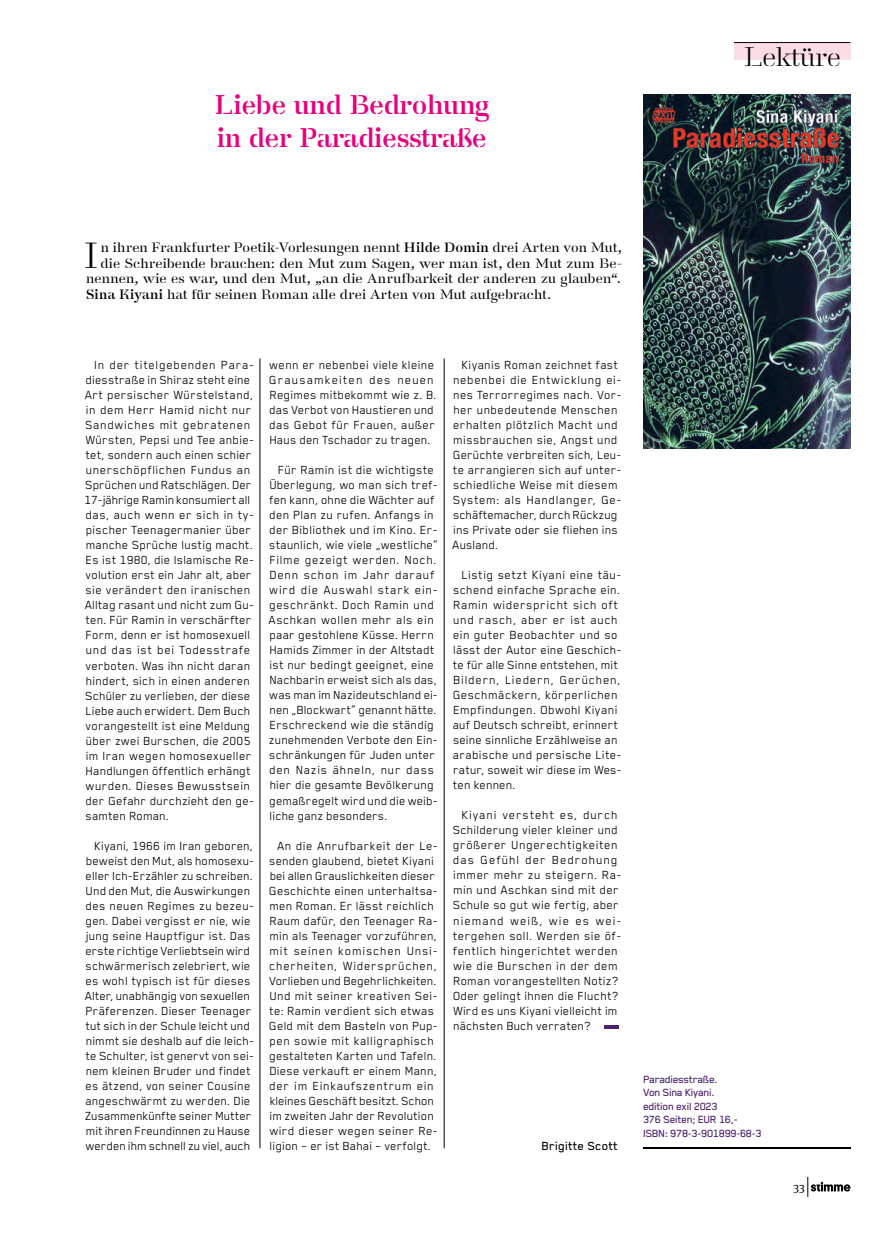
<style>
.page{position:relative;width:893px;height:1234px;background:#fff}
.page>*{position:absolute;margin:0;border:0;box-sizing:border-box;transform-origin:0 0}
.t1{font:36.15px "A Danmark";color:#000}
.t2{font:700 27px/33px "A Danmark";letter-spacing:-.01em;color:#e6007d}
.t3{font:27px "A Danmark";color:#000}
.t4{font:13.5px/15px "Blender Pro";letter-spacing:.015em;color:#000}
.t5{font:13.5px/15px "Blender Pro";letter-spacing:.035em;color:#000}
.t6{font:500 13.5px "A Danmark";letter-spacing:.015em;color:#000}
.t7{font:500 13.5px "Blender Pro";letter-spacing:.01em;color:#000}
.t8{font:500 12px/13.5px "Blender Pro";letter-spacing:-.025em;color:#4d206c}
.t9{font:12px "Meta Serif Pro";color:#000}
.s1{font-weight:700}
</style>
<div class="page">
<svg style="left:807px;top:1177px;width:43px;height:19px"></svg>
<div style="left:734px;top:43px;width:116px;height:17px;background:#fbdbe4"></div>
<hr style="left:734px;top:42px;width:116px;height:1px;background:#000">
<hr style="left:604px;top:1024px;width:14px;height:3px;background:#4d206c">
<hr style="left:643px;top:1147px;width:207px;height:1px;background:#000">
<hr style="left:260px;top:358px;width:1px;height:790px;background:#000">
<hr style="left:444px;top:358px;width:1px;height:790px;background:#000">
<img style="left:643px;top:94px;width:207px;height:354px">
<h2 class="t2" style="left:215px;top:89px;width:276px">Liebe und Bedrohung in der Paradiesstraße</h2>
<h2 class="t3" style="left:744px;top:41px;width:99px">Lektüre</h2>
<h1 class="t1" style="left:84px;top:234px;width:16px">I</h1>
<p class="t6" style="left:101px;top:239px;width:522px">n ihren Frankfurter Poetik-Vorlesungen nennt <span class="s1">Hilde Domin</span> drei Arten von Mut,</p>
<p class="t6" style="left:100px;top:255px;width:523px">die Schreibende brauchen: den Mut zum Sagen, wer man ist, den Mut zum Be-</p>
<p class="t6" style="left:86px;top:271px;width:536px">nennen, wie es war, und den Mut, „an die Anrufbarkeit der anderen zu glauben“.</p>
<p class="t6" style="left:86px;top:287px;width:466px"><span class="s1">Sina Kiyani</span> hat für seinen Roman alle drei Arten von Mut aufgebracht.</p>
<p class="t4" style="left:85px;top:357px;width:171px;text-indent:10px">In der titelgebenden Para&shy;diesstraße in Shiraz steht eine<br>Art persischer Würstelstand, in dem Herr Hamid nicht nur<br>Sandwiches mit gebratenen<br>Würsten, Pepsi und Tee anbie&shy;tet, sondern auch einen schier unerschöpflichen Fundus an<br>Sprüchen und Ratschlägen. Der<br>17-jährige Ramin konsumiert all das, auch wenn er sich in ty&shy;pischer Teenagermanier über manche Sprüche lustig macht.<br>Es ist 1980, die Islamische Re&shy;volution erst ein Jahr alt, aber sie verändert den iranischen<br>Alltag rasant und nicht zum Gu&shy;ten. Für Ramin in verschärfter<br>Form, denn er ist homosexuell und das ist bei Todesstrafe verboten. Was ihn nicht daran hindert, sich in einen anderen<br>Schüler zu verlieben, der diese<br>Liebe auch erwidert. Dem Buch vorangestellt ist eine Meldung über zwei Burschen, die 2005 im Iran wegen homosexueller<br>Handlungen öffentlich erhängt wurden. Dieses Bewusstsein der Gefahr durchzieht den ge&shy;samten Roman.</p>
<p class="t4" style="left:85px;top:837px;width:171px;text-indent:9px">Kiyani, 1966 im Iran geboren, beweist den Mut, als homosexu&shy;eller Ich-Erzähler zu schreiben.<br>Und den Mut, die Auswirkungen des neuen Regimes zu bezeu&shy;gen. Dabei vergisst er nie, wie jung seine Hauptfigur ist. Das erste richtige Verliebtsein wird schwärmerisch zelebriert, wie es wohl typisch ist für dieses<br>Alter, unabhängig von sexuellen<br>Präferenzen. Dieser Teenager tut sich in der Schule leicht und nimmt sie deshalb auf die leich&shy;te Schulter, ist genervt von sei&shy;nem kleinen Bruder und findet es ätzend, von seiner Cousine angeschwärmt zu werden. Die<br>Zusammenkünfte seiner Mutter mit ihren Freundinnen zu Hause werden ihm schnell zu viel, auch</p>
<p class="t4" style="left:269px;top:357px;width:169px">wenn er nebenbei viele kleine<br>Grausamkeiten des neuen<br>Regimes mitbekommt wie z. B. das Verbot von Haustieren und das Gebot für Frauen, außer<br>Haus den Tschador zu tragen.</p>
<p class="t4" style="left:269px;top:462px;width:171px;text-indent:9px">Für Ramin ist die wichtigste<br>Überlegung, wo man sich tref&shy;fen kann, ohne die Wächter auf den Plan zu rufen. Anfangs in der Bibliothek und im Kino. Er&shy;staunlich, wie viele „westliche“<br>Filme gezeigt werden. Noch.<br>Denn schon im Jahr darauf wird die Auswahl stark ein&shy;geschränkt. Doch Ramin und<br>Aschkan wollen mehr als ein paar gestohlene Küsse. Herrn<br>Hamids Zimmer in der Altstadt ist nur bedingt geeignet, eine<br>Nachbarin erweist sich als das, was man im Nazideutschland ei&shy;nen „Blockwart“ genannt hätte.<br>Erschreckend wie die ständig zunehmenden Verbote den Ein&shy;schränkungen für Juden unter den Nazis ähneln, nur dass hier die gesamte Bevölkerung gemaßregelt wird und die weib&shy;liche ganz besonders.</p>
<p class="t4" style="left:269px;top:837px;width:170px;text-align:center">An die Anrufbarkeit der Le&shy;senden glaubend, bietet Kiyani bei allen Grauslichkeiten dieser<br>Geschichte einen unterhaltsa&shy;men Roman. Er lässt reichlich<br>Raum dafür, den Teenager Ra&shy;min als Teenager vorzuführen, mit seinen komischen Unsi&shy;cherheiten, Widersprüchen,<br>Vorlieben und Begehrlichkeiten.<br>Und mit seiner kreativen Sei&shy;te: Ramin verdient sich etwas<br>Geld mit dem Basteln von Pup&shy;pen sowie mit kalligraphisch gestalteten Karten und Tafeln.<br>Diese verkauft er einem Mann, der im Einkaufszentrum ein kleines Geschäft besitzt. Schon im zweiten Jahr der Revolution wird dieser wegen seiner Re&shy;ligion – er ist Bahai – verfolgt.</p>
<p class="t4" style="left:453px;top:357px;width:171px;text-indent:9px">Kiyanis Roman zeichnet fast nebenbei die Entwicklung ei&shy;nes Terrorregimes nach. Vor&shy;her unbedeutende Menschen erhalten plötzlich Macht und missbrauchen sie, Angst und<br>Gerüchte verbreiten sich, Leu&shy;te arrangieren sich auf unter&shy;schiedliche Weise mit diesem<br>System: als Handlanger, Ge&shy;schäftemacher, durch Rückzug ins Private oder sie fliehen ins<br>Ausland.</p>
<p class="t4" style="left:453px;top:567px;width:170px;text-indent:9px">Listig setzt Kiyani eine täu&shy;schend einfache Sprache ein.<br>Ramin widerspricht sich oft und rasch, aber er ist auch ein guter Beobachter und so lässt der Autor eine Geschich&shy;te für alle Sinne entstehen, mit<br>Bildern, Liedern, Gerüchen,<br>Geschmäckern, körperlichen<br>Empfindungen. Obwohl Kiyani auf Deutsch schreibt, erinnert seine sinnliche Erzählweise an arabische und persische Lite&shy;ratur, soweit wir diese im Wes&shy;ten kennen.</p>
<p class="t5" style="left:453px;top:807px;width:170px;text-indent:9px">Kiyani versteht es, durch<br>Schilderung vieler kleiner und größerer Ungerechtigkeiten das Gefühl der Bedrohung immer mehr zu steigern. Ra&shy;min und Aschkan sind mit der<br>Schule so gut wie fertig, aber niemand weiß, wie es wei&shy;tergehen soll. Werden sie öf&shy;fentlich hingerichtet werden wie die Burschen in der dem<br>Roman vorangestellten Notiz?<br>Oder gelingt ihnen die Flucht?<br>Wird es uns Kiyani vielleicht im nächsten Buch verraten?</p>
<p class="t7" style="left:542px;top:1138px;width:78px">Brigitte Scott</p>
<p class="t8" style="left:643px;top:1071px;width:120px">Paradiesstraße.<br>Von Sina Kiyani.<br>edition exil 2023<br>376 Seiten; EUR 16,-<br>ISBN: 978-3-901899-68-3</p>
<p class="t9" style="left:793px;top:1177px;width:13px">33</p>
</div>
